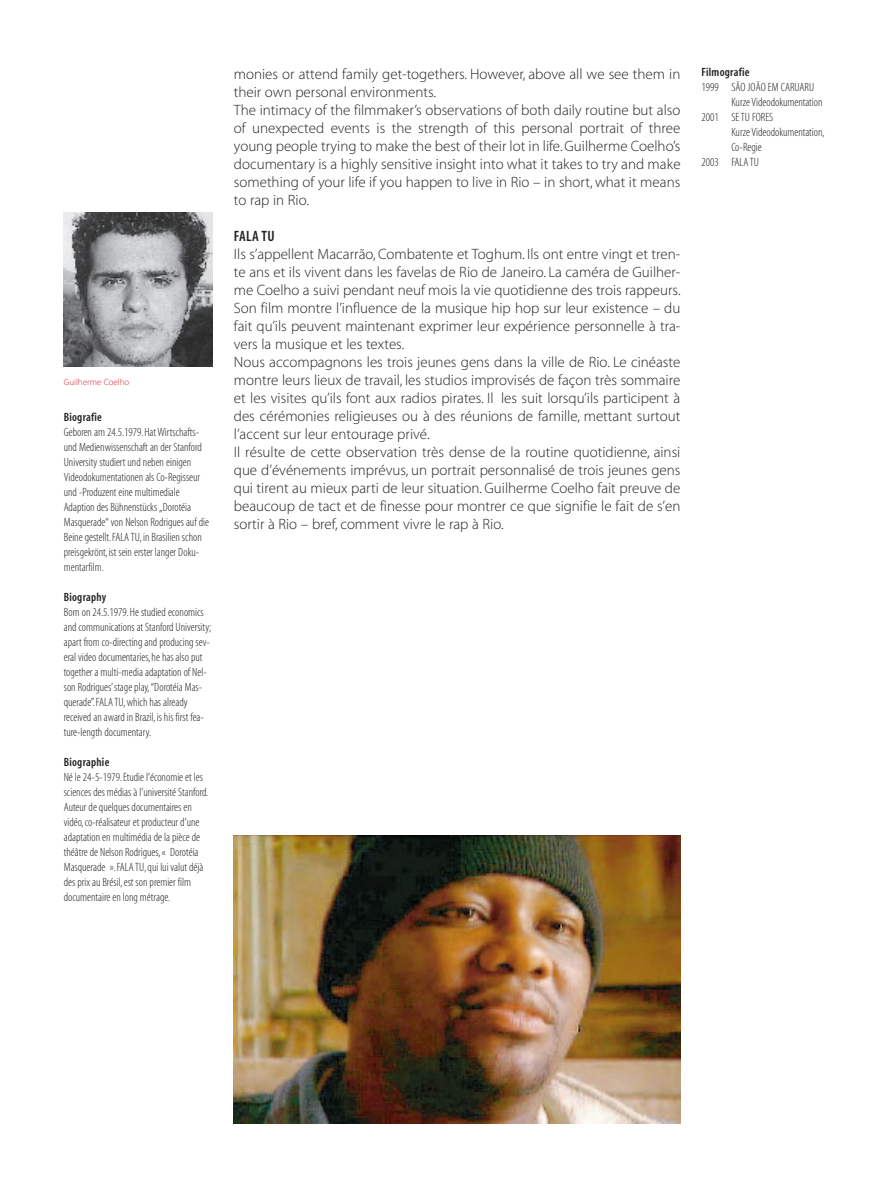
<style>
.page{position:relative;width:893px;height:1191px;background:#fff}
.page>*{position:absolute;margin:0;border:0;box-sizing:border-box;transform-origin:0 0}
.t1{font:15px/18px "Myriad MM 215 600";color:#231f20}
.t2{font:15px "Myriad MM 565 300";letter-spacing:.02em;color:#231f20}
.t3{font:12px/15px "Myriad MM 215 300";color:#231f20}
.t4{font:12px "Myriad MM 565 300";letter-spacing:.02em;color:#231f20}
.t5{font:9px "Myriad MM 215 600";color:#da2032}
</style>
<div class="page">
<img style="left:63px;top:212px;width:618px;height:912px">
<p class="t5" style="left:64px;top:378px;width:67px">Guilherme Coelho</p>
<p class="t4" style="left:64px;top:412px;width:40px">Biografie</p>
<p class="t3" style="left:64px;top:425px;width:147px">Geboren am 24.5.1979.Hat Wirtschafts&shy;und Medienwissenschaft an der Stanford University studiert und neben einigen Videodokumentationen als Co-Regisseur und -Produzent eine multimediale Adaption des Bühnenstücks „Dorotéia Masquerade“ von Nelson Rodrigues auf die Beine gestellt.FALA TU,in Brasilien schon preisgekrönt,ist sein erster langer Doku&shy;mentarfilm.</p>
<p class="t4" style="left:64px;top:592px;width:44px">Biography</p>
<p class="t3" style="left:64px;top:605px;width:149px">Born on 24.5.1979.He studied economics and communications at Stanford University; apart from co-directing and producing sev&shy;eral video documentaries,he has also put together a multi-media adaptation of Nel&shy;son Rodrigues’stage play,“Dorotéia Mas&shy;querade”.FALA TU,which has already received an award in Brazil,is his first fea&shy;ture-length documentary.</p>
<p class="t4" style="left:64px;top:757px;width:47px">Biographie</p>
<p class="t3" style="left:64px;top:770px;width:146px">Né le 24-5-1979.Etudie l’économie et les sciences des médias à l’université Stanford.<br>Auteur de quelques documentaires en vidéo,co-réalisateur et producteur d’une adaptation en multimédia de la pièce de théâtre de Nelson Rodrigues,« Dorotéia Masquerade ».FALA TU,qui lui valut déjà des prix au Brésil,est son premier film documentaire en long métrage.</p>
<p class="t1" style="left:234px;top:66px;width:448px">monies or attend family get-togethers. However, above all we see them in their own personal environments.<br>The intimacy of the filmmaker’s observations of both daily routine but also of unexpected events is the strength of this personal portrait of three young people trying to make the best of their lot in life. Guilherme Coelho’s documentary is a highly sensitive insight into what it takes to try and make something of your life if you happen to live in Rio – in short, what it means to rap in Rio.</p>
<p class="t2" style="left:234px;top:230px;width:42px">FALA TU</p>
<p class="t1" style="left:234px;top:246px;width:448px">Ils s’appellent Macarrão, Combatente et Toghum. Ils ont entre vingt et tren&shy;te ans et ils vivent dans les favelas de Rio de Janeiro. La caméra de Guilher&shy;me Coelho a suivi pendant neuf mois la vie quotidienne des trois rappeurs.<br>Son film montre l’influence de la musique hip hop sur leur existence – du fait qu’ils peuvent maintenant exprimer leur expérience personnelle à tra&shy;vers la musique et les textes.<br>Nous accompagnons les trois jeunes gens dans la ville de Rio. Le cinéaste montre leurs lieux de travail, les studios improvisés de façon très sommaire et les visites qu’ils font aux radios pirates. Il les suit lorsqu’ils participent à des cérémonies religieuses ou à des réunions de famille, mettant surtout l’accent sur leur entourage privé.<br>Il résulte de cette observation très dense de la routine quotidienne, ainsi que d’événements imprévus, un portrait personnalisé de trois jeunes gens qui tirent au mieux parti de leur situation. Guilherme Coelho fait preuve de beaucoup de tact et de finesse pour montrer ce que signifie le fait de s’en sortir à Rio – bref, comment vivre le rap à Rio.</p>
<p class="t4" style="left:702px;top:68px;width:49px">Filmografie</p>
<p class="t3" style="left:702px;top:80px;width:114px">1999 SÃO JOÃO EM CARUARU</p>
<p class="t3" style="left:731px;top:95px;width:93px">Kurze Videodokumentation</p>
<p class="t3" style="left:702px;top:110px;width:73px">2001 SE TU FORES</p>
<p class="t3" style="left:731px;top:125px;width:95px">Kurze Videodokumentation,</p>
<p class="t3" style="left:731px;top:140px;width:32px">Co-Regie</p>
<p class="t3" style="left:702px;top:155px;width:59px">2003 FALA TU</p>
</div>
